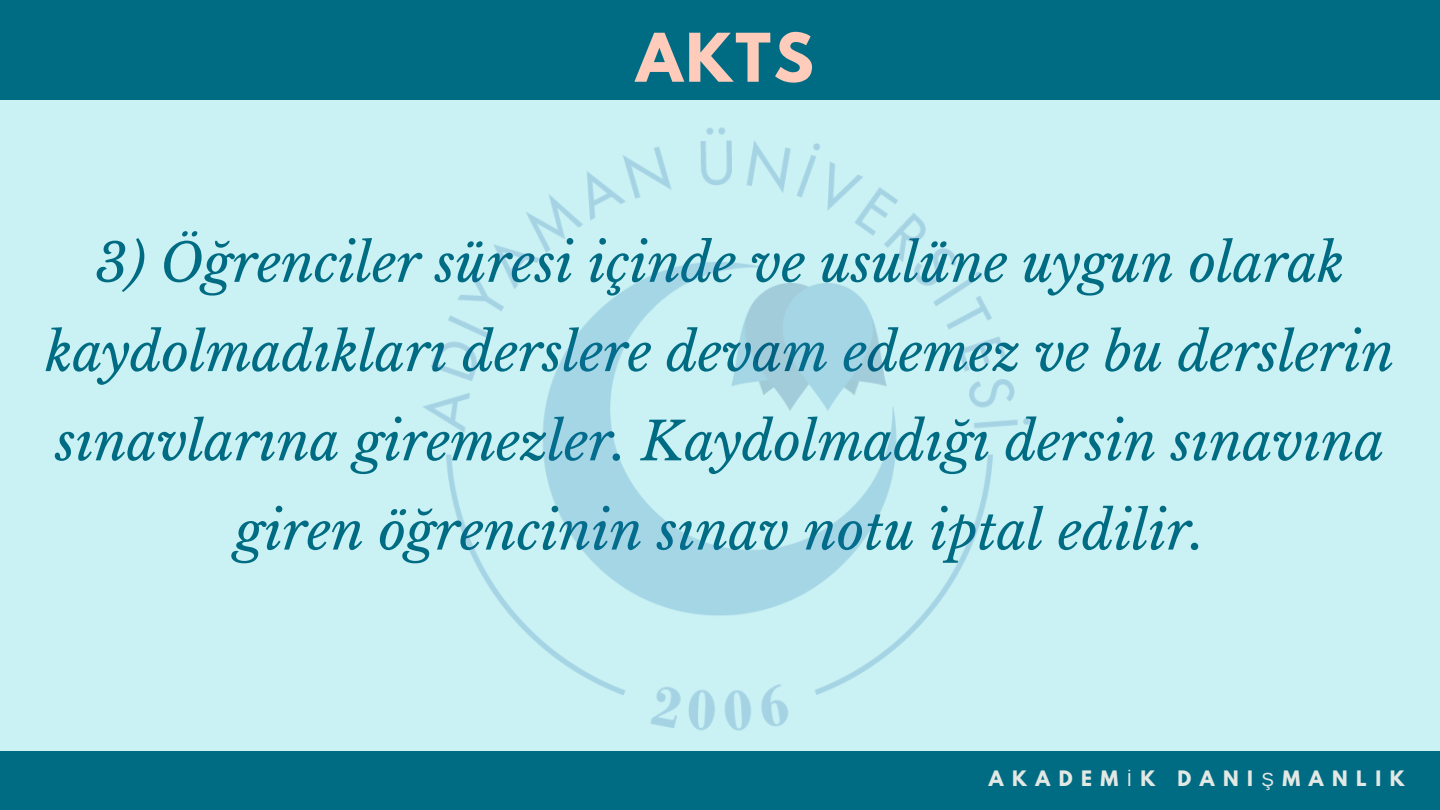
<style>
.page{position:relative;width:1440px;height:810px;background:#006c84}
.page>*{position:absolute;margin:0;border:0;box-sizing:border-box;transform-origin:0 0}
.t1{font:700 59.4px "League Spartan";color:#fcb}
.t2{font:italic 52.8px/89.2px "Libre Baskerville";color:#006c84;text-align:center}
.t3{font:700 18.9px "League Spartan";letter-spacing:.45em;color:#e2e8e4}
.s1{font-family:"Liberation Sans";font-weight:400}
</style>
<div class="page">
<div style="left:0;top:100px;width:1440px;height:654px;background:#caf1f3"></div>
<div style="left:0;top:752px;width:1440px;height:58px;background:#006c84"></div>
<img style="left:423px;top:127px;width:608px;height:604px">
<p class="t1" style="left:636px;top:28px;width:179px">AKTS</p>
<p class="t2" style="left:46px;top:219px;width:1350px">3) Öğrenciler süresi içinde ve usulüne uygun olarak kaydolmadıkları derslere devam edemez ve bu derslerin sınavlarına giremezler. Kaydolmadığı dersin sınavına giren öğrencinin sınav notu iptal edilir.</p>
<p class="t3" style="left:989px;top:769px;width:417px">AKADEM<span class="s1">İ</span>K DANI<span class="s1">Ş</span>MANLIK</p>
</div>
